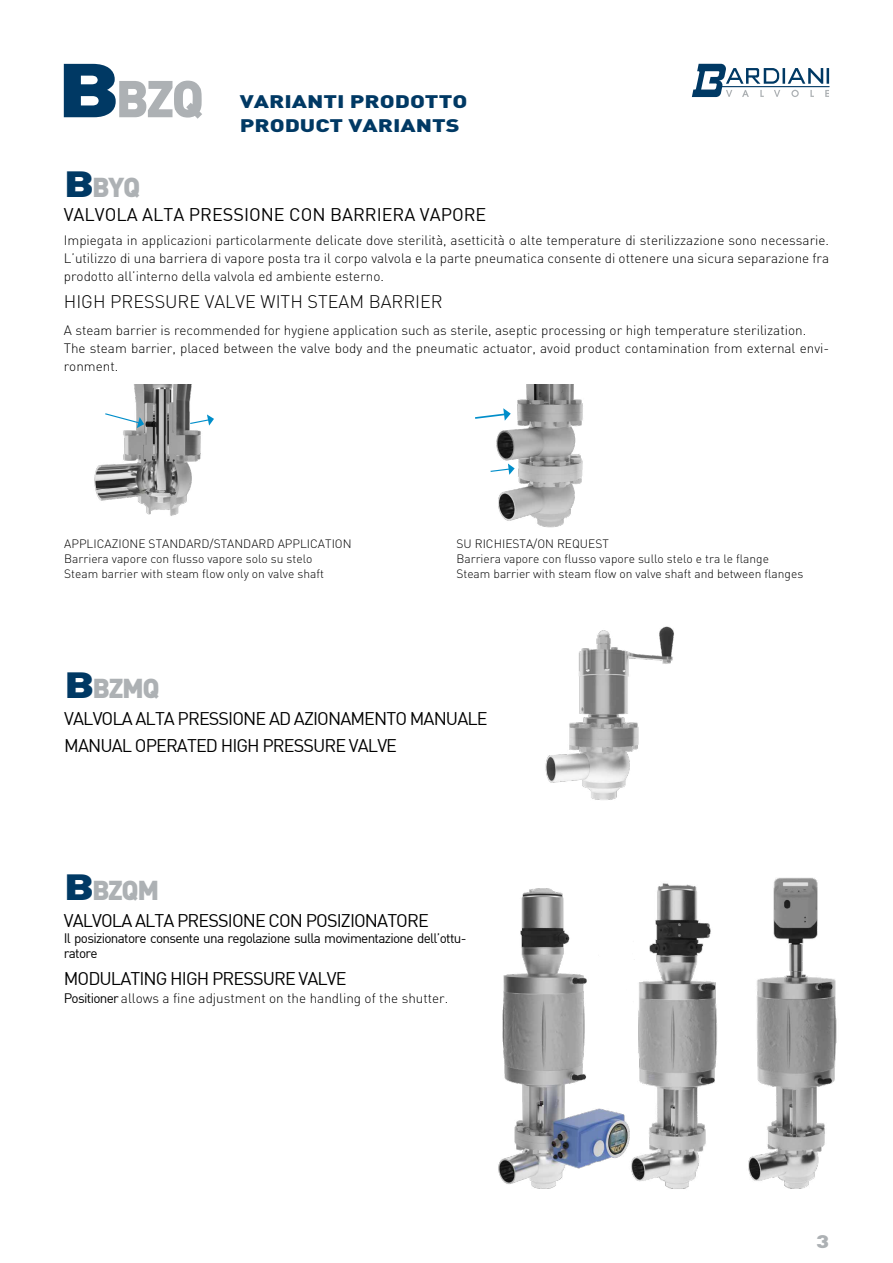
<style>
.page{position:relative;width:893px;height:1263px;background:#fff}
.page>*{position:absolute;margin:0;border:0;box-sizing:border-box;transform-origin:0 0}
.t1{font:900 51px "DIN";color:#adb1b4}
.t2{font:900 27px "DIN";letter-spacing:-.05em;color:#adb1b4}
.t3{font:18px/27px "DIN";letter-spacing:-.05em;color:#000}
.t4{font:18px "DIN";color:#000}
.t5{font:300 18px "DIN";color:#000}
.t6{font:900 18px/23.5px "DIN";color:#003964;scale:1.3 1}
.t7{font:900 18px "DIN";color:#adb1b4;scale:1.3 1}
.t8{font:300 13.5px/18px "DIN";color:#000;text-align:justify}
.t9{font:13.5px/15px "DIN";letter-spacing:-.05em;color:#000}
.t10{font:300 12px/15px "DIN";color:#000}
.s1{font-size:75px;color:#003964}
.s2{font-size:36px;color:#003964}
.s3{font-weight:400}
</style>
<div class="page">
<svg style="left:692px;top:64px;width:138px;height:33px"></svg>
<svg style="left:475px;top:414px;width:19px;height:5px"></svg>
<svg style="left:205px;top:414px;width:9px;height:12px"></svg>
<img style="left:94px;top:385px;width:111px;height:131px">
<svg style="left:104px;top:412px;width:40px;height:16px"></svg>
<img style="left:494px;top:385px;width:89px;height:142px">
<img style="left:545px;top:626px;width:129px;height:174px">
<img style="left:498px;top:888px;width:116px;height:301px">
<img style="left:614px;top:883px;width:100px;height:306px">
<img style="left:714px;top:877px;width:123px;height:312px">
<h1 class="t1" style="left:57px;top:65px;width:149px"><span class="s1">B</span>BZQ</h1>
<h3 class="t6" style="left:240px;top:89px;width:177px">VARIANTI PRODOTTO<br>PRODUCT VARIANTS</h3>
<h2 class="t2" style="left:64px;top:169px;width:78px"><span class="s2">B</span>BYQ</h2>
<h3 class="t4" style="left:64px;top:203px;width:424px">VALVOLA ALTA PRESSIONE CON BARRIERA VAPORE</h3>
<p class="t8" style="left:64px;top:231px;width:767px">Impiegata in applicazioni particolarmente delicate dove sterilità, asetticità o alte temperature di sterilizzazione sono necessarie.<br>L’utilizzo di una barriera di vapore posta tra il corpo valvola e la parte pneumatica consente di ottenere una sicura separazione fra prodotto all’interno della valvola ed ambiente esterno.</p>
<h3 class="t5" style="left:64px;top:290px;width:380px">HIGH PRESSURE VALVE WITH STEAM BARRIER</h3>
<p class="t8" style="left:64px;top:321px;width:767px;text-align:left">A steam barrier is recommended for hygiene application such as sterile, aseptic processing or high temperature sterilization.<br>The steam barrier, placed between the valve body and the pneumatic actuator, avoid product contamination from external envi&shy;ronment.</p>
<p class="t10" style="left:64px;top:536px;width:289px">APPLICAZIONE STANDARD/STANDARD APPLICATION<br>Barriera vapore con flusso vapore solo su stelo<br>Steam barrier with steam flow only on valve shaft</p>
<p class="t10" style="left:456px;top:536px;width:348px">SU RICHIESTA/ON REQUEST<br>Barriera vapore con flusso vapore sullo stelo e tra le flange<br>Steam barrier with steam flow on valve shaft and between flanges</p>
<h2 class="t2" style="left:64px;top:670px;width:97px"><span class="s2">B</span>BZMQ</h2>
<h3 class="t3" style="left:64px;top:705px;width:425px">VALVOLA ALTA PRESSIONE AD AZIONAMENTO MANUALE<br>MANUAL OPERATED HIGH PRESSURE VALVE</h3>
<h2 class="t2" style="left:64px;top:872px;width:97px"><span class="s2">B</span>BZQM</h2>
<h3 class="t3" style="left:64px;top:906px;width:367px">VALVOLA ALTA PRESSIONE CON POSIZIONATORE</h3>
<p class="t9" style="left:64px;top:931px;width:404px">Il posizionatore consente una regolazione sulla movimentazione dell’ottu&shy;ratore</p>
<h3 class="t3" style="left:64px;top:965px;width:284px">MODULATING HIGH PRESSURE VALVE</h3>
<p class="t8" style="left:64px;top:989px;width:386px"><span class="s3">Positioner</span> allows a fine adjustment on the handling of the shutter.</p>
<h3 class="t7" style="left:816px;top:1229px;width:12px">3</h3>
</div>
